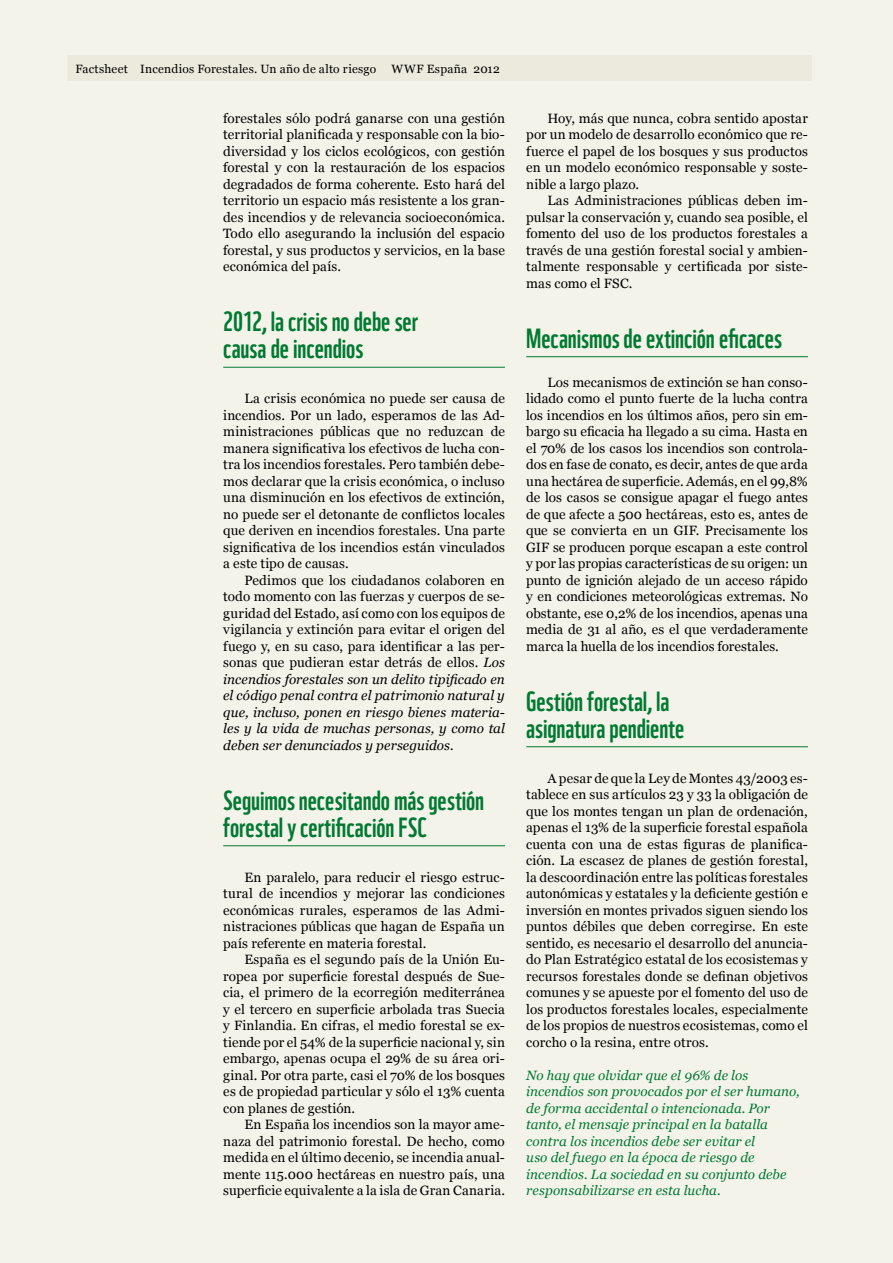
<style>
.page{position:relative;width:893px;height:1263px;background:#f4f3ea}
.page>*{position:absolute;margin:0;border:0;box-sizing:border-box;transform-origin:0 0}
.Ladillo{font:27px/27px "WWF";color:#007931}
.t1{font:13.5px/16.5px "Georgia";letter-spacing:.01em;color:#000;text-align:justify}
.t2{font:italic 13.5px/16.5px "Georgia";letter-spacing:.005em;color:#007931}
.t3{font:12px "Georgia";letter-spacing:.02em;color:#000}
.s1{font-style:italic}
</style>
<div class="page">
<hr style="left:223px;top:367px;width:282px;height:1px;background:#007931">
<hr style="left:223px;top:845px;width:282px;height:1px;background:#007931">
<hr style="left:526px;top:356px;width:282px;height:1px;background:#007931">
<hr style="left:526px;top:746px;width:282px;height:1px;background:#007931">
<div style="left:67px;top:55px;width:744px;height:26px;background:#eceadc"></div>
<p class="t3" style="left:75px;top:61px;width:302px">Factsheet Incendios Forestales. Un año de alto riesgo</p>
<p class="t3" style="left:391px;top:61px;width:110px">WWF España 2012</p>
<p class="t1" style="left:223px;top:110px;width:283px">forestales sólo podrá ganarse con una gestión territorial planificada y responsable con la bio&shy;diversidad y los ciclos ecológicos, con gestión forestal y con la restauración de los espacios degradados de forma coherente. Esto hará del territorio un espacio más resistente a los gran&shy;des incendios y de relevancia socioeconómica.<br>Todo ello asegurando la inclusión del espacio forestal, y sus productos y servicios, en la base económica del país.</p>
<p class="Ladillo" style="left:223px;top:306px;width:196px">2012, la crisis no debe ser causa de incendios</p>
<p class="t1" style="left:223px;top:391px;width:283px;text-indent:21px">La crisis económica no puede ser causa de incendios. Por un lado, esperamos de las Ad&shy;ministraciones públicas que no reduzcan de manera significativa los efectivos de lucha con&shy;tra los incendios forestales. Pero también debe&shy;mos declarar que la crisis económica, o incluso una disminución en los efectivos de extinción, no puede ser el detonante de conflictos locales que deriven en incendios forestales. Una parte significativa de los incendios están vinculados a este tipo de causas.</p>
<p class="t1" style="left:223px;top:572px;width:283px;text-indent:21px">Pedimos que los ciudadanos colaboren en todo momento con las fuerzas y cuerpos de se&shy;guridad del Estado, así como con los equipos de vigilancia y extinción para evitar el origen del fuego y, en su caso, para identificar a las per&shy;sonas que pudieran estar detrás de ellos. <span class="s1">Los incendios forestales son un delito tipificado en el código penal contra el patrimonio natural y que, incluso, ponen en riesgo bienes materia&shy;les y la vida de muchas personas, y como tal deben ser denunciados y perseguidos.</span></p>
<p class="Ladillo" style="left:223px;top:784px;width:263px">Seguimos necesitando más gestión forestal y certificación FSC</p>
<p class="t1" style="left:223px;top:869px;width:283px;text-indent:21px">En paralelo, para reducir el riesgo estruc&shy;tural de incendios y mejorar las condiciones económicas rurales, esperamos de las Admi&shy;nistraciones públicas que hagan de España un país referente en materia forestal.</p>
<p class="t1" style="left:223px;top:952px;width:283px;text-indent:21px">España es el segundo país de la Unión Eu&shy;ropea por superficie forestal después de Sue&shy;cia, el primero de la ecorregión mediterránea y el tercero en superficie arbolada tras Suecia y Finlandia. En cifras, el medio forestal se ex&shy;tiende por el 54% de la superficie nacional y, sin embargo, apenas ocupa el 29% de su área ori&shy;ginal. Por otra parte, casi el 70% de los bosques es de propiedad particular y sólo el 13% cuenta con planes de gestión.</p>
<p class="t1" style="left:223px;top:1117px;width:283px;text-indent:21px">En España los incendios son la mayor ame&shy;naza del patrimonio forestal. De hecho, como medida en el último decenio, se incendia anual&shy;mente 115.000 hectáreas en nuestro país, una superficie equivalente a la isla de Gran Canaria.</p>
<p class="t1" style="left:526px;top:110px;width:283px;text-indent:21px">Hoy, más que nunca, cobra sentido apostar por un modelo de desarrollo económico que re&shy;fuerce el papel de los bosques y sus productos en un modelo económico responsable y soste&shy;nible a largo plazo.</p>
<p class="t1" style="left:526px;top:193px;width:283px;text-indent:21px">Las Administraciones públicas deben im&shy;pulsar la conservación y, cuando sea posible, el fomento del uso de los productos forestales a través de una gestión forestal social y ambien&shy;talmente responsable y certificada por siste&shy;mas como el FSC.</p>
<p class="Ladillo" style="left:526px;top:322px;width:257px">Mecanismos de extinción eficaces</p>
<p class="t1" style="left:526px;top:374px;width:283px;text-indent:21px">Los mecanismos de extinción se han conso&shy;lidado como el punto fuerte de la lucha contra los incendios en los últimos años, pero sin em&shy;bargo su eficacia ha llegado a su cima. Hasta en el 70% de los casos los incendios son controla&shy;dos en fase de conato, es decir, antes de que arda una hectárea de superficie. Además, en el 99,8% de los casos se consigue apagar el fuego antes de que afecte a 500 hectáreas, esto es, antes de que se convierta en un GIF. Precisamente los GIF se producen porque escapan a este control y por las propias características de su origen: un punto de ignición alejado de un acceso rápido y en condiciones meteorológicas extremas. No obstante, ese 0,2% de los incendios, apenas una media de 31 al año, es el que verdaderamente marca la huella de los incendios forestales.</p>
<p class="Ladillo" style="left:526px;top:685px;width:160px">Gestión forestal, la asignatura pendiente</p>
<p class="t1" style="left:526px;top:770px;width:283px;text-indent:21px">A pesar de que la Ley de Montes 43/2003 es&shy;tablece en sus artículos 23 y 33 la obligación de que los montes tengan un plan de ordenación, apenas el 13% de la superficie forestal española cuenta con una de estas figuras de planifica&shy;ción. La escasez de planes de gestión forestal, la descoordinación entre las políticas forestales autonómicas y estatales y la deficiente gestión e inversión en montes privados siguen siendo los puntos débiles que deben corregirse. En este sentido, es necesario el desarrollo del anuncia&shy;do Plan Estratégico estatal de los ecosistemas y recursos forestales donde se definan objetivos comunes y se apueste por el fomento del uso de los productos forestales locales, especialmente de los propios de nuestros ecosistemas, como el corcho o la resina, entre otros.</p>
<p class="t2" style="left:526px;top:1067px;width:275px">No hay que olvidar que el 96% de los incendios son provocados por el ser humano, de forma accidental o intencionada. Por tanto, el mensaje principal en la batalla contra los incendios debe ser evitar el<br>uso del fuego en la época de riesgo de incendios. La sociedad en su conjunto debe responsabilizarse en esta lucha.</p>
</div>
